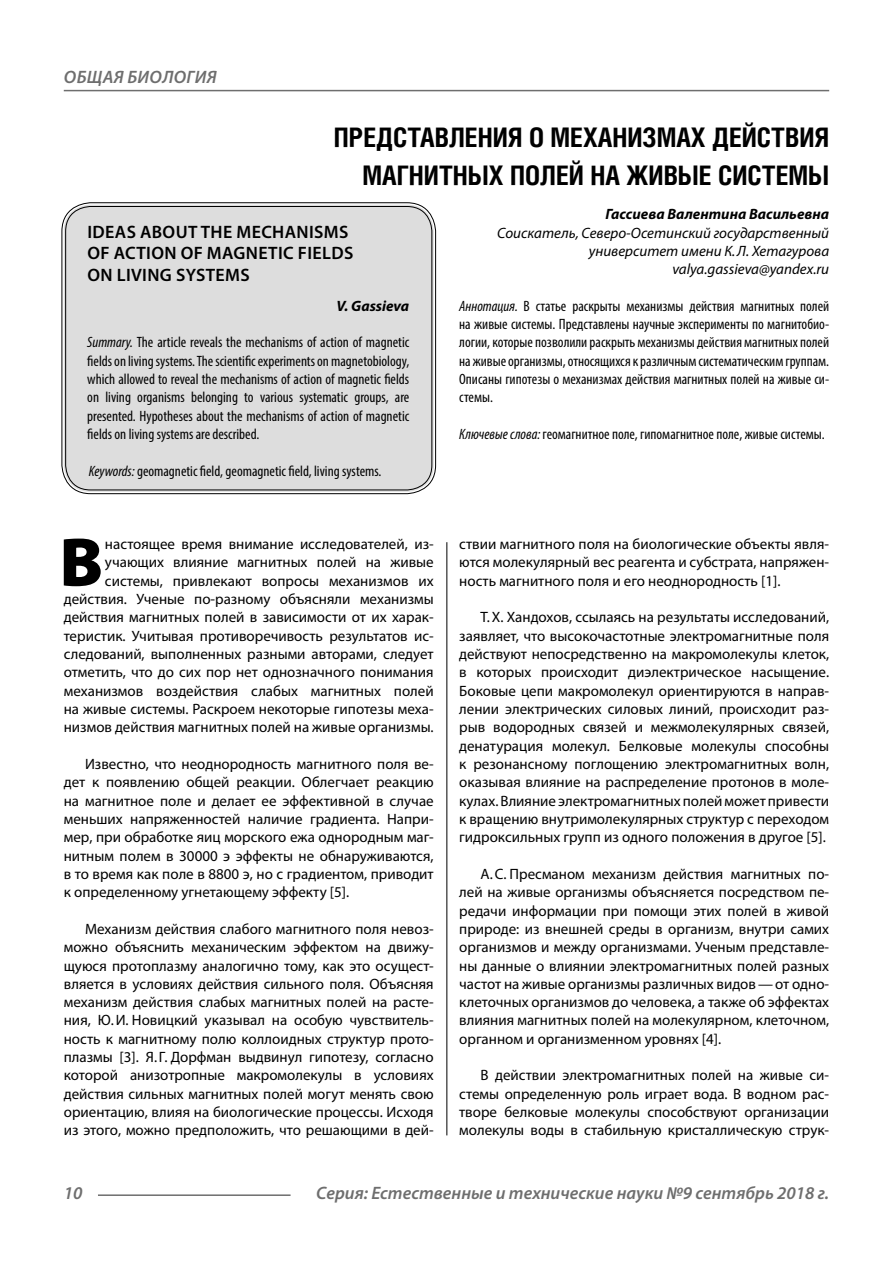
<style>
.page{position:relative;width:893px;height:1263px;background:#fff}
.page>*{position:absolute;margin:0;border:0;box-sizing:border-box;transform-origin:0 0}
.Bukvica{font:900 69.3px "Myriad Pro";color:#000}
.Header{font:700 27px/37.5px "Helios Cond";color:#000;text-align:right}
.Header-eng{font:600 18px/21.6px "Myriad Pro";letter-spacing:.02em;color:#000}
.t1{font:italic 600 18px "Myriad Pro";color:#6e6e6e}
.t2{font:italic 600 18px "Myriad Pro";letter-spacing:.02em;color:#6e6e6e}
.Normal{font:15px/18.3px "Myriad Pro";color:#000;text-align:justify}
.Bukvica-2{font:15px/18.3px "Myriad Pro";color:#000;text-align:right}
.Annotation-eng{font:condensed 15px/18.3px "Myriad Pro";color:#000;text-align:justify}
.Annotation-rus{font:condensed 15px/18.3px "Myriad Pro";color:#000;text-align:justify}
.Author-doc{font:italic 15px/18.3px "Myriad Pro";color:#000;text-align:right}
.Author{font:italic 700 15px "Myriad Pro";color:#000}
.Author-email{font:italic 15px "Myriad Pro";color:#000}
.Author-eng{font:italic 700 15px "Myriad Pro";color:#000}
.s1{font-style:italic}
</style>
<div class="page">
<hr style="left:98px;top:1194px;width:193px;height:2px;background:#6e6e6e">
<hr style="left:64px;top:90px;width:765px;height:1px;background:#6e6e6e">
<div style="left:64px;top:205px;width:370px;height:287px;background:#ddd;border-radius:27px"></div>
<div style="left:62px;top:202px;width:374px;height:292px;border:1px solid #000;border-radius:29px"></div>
<div style="left:65px;top:206px;width:367px;height:284px;border:1px solid #000;border-radius:25px"></div>
<hr style="left:446px;top:542px;width:1px;height:593px;background:#000">
<p class="t2" style="left:64px;top:66px;width:154px">ОБЩАЯ БИОЛОГИЯ</p>
<p class="Header" style="left:334px;top:118px;width:497px">ПРЕДСТАВЛЕНИЯ О МЕХАНИЗМАХ ДЕЙСТВИЯ<br>МАГНИТНЫХ ПОЛЕЙ НА ЖИВЫЕ СИСТЕМЫ</p>
<p class="Author" style="left:606px;top:204px;width:225px">Гассиева Валентина Васильевна</p>
<p class="Author-doc" style="left:497px;top:223px;width:334px">Соискатель, Северо-Осетинский государственный университет имени К.Л. Хетагурова</p>
<p class="Author-email" style="left:672px;top:260px;width:158px">valya.gassieva@yandex.ru</p>
<p class="Annotation-rus" style="left:459px;top:296px;width:371px"><span class="s1">Аннотация.</span> В статье раскрыты механизмы действия магнитных полей на живые системы. Представлены научные эксперименты по магнитобио&shy;логии, которые позволили раскрыть механизмы действия магнитных полей на живые организмы, относящихся к различным систематическим группам.<br>Описаны гипотезы о механизмах действия магнитных полей на живые си&shy;стемы.</p>
<p class="Annotation-rus" style="left:459px;top:425px;width:367px"><span class="s1">Ключевые слова:</span> геомагнитное поле, гипомагнитное поле, живые системы.</p>
<p class="Header-eng" style="left:87px;top:220px;width:267px">IDEAS ABOUT THE MECHANISMS<br>OF ACTION OF MAGNETIC FIELDS<br>ON LIVING SYSTEMS</p>
<p class="Author-eng" style="left:336px;top:296px;width:74px">V. Gassieva</p>
<p class="Annotation-eng" style="left:87px;top:333px;width:324px"><span class="s1">Summary.</span> The article reveals the mechanisms of action of magnetic fields on living systems. The scientific experiments on magnetobiology, which allowed to reveal the mechanisms of action of magnetic fields on living organisms belonging to various systematic groups, are presented. Hypotheses about the mechanisms of action of magnetic fields on living systems are described.</p>
<p class="Annotation-eng" style="left:89px;top:461px;width:294px"><span class="s1">Keywords:</span> geomagnetic field, geomagnetic field, living systems.</p>
<p class="Bukvica" style="left:59px;top:516px;width:45px">В</p>
<p class="Bukvica-2" style="left:64px;top:535px;width:371px">настоящее время внимание исследователей, из&shy;учающих влияние магнитных полей на живые системы, привлекают вопросы механизмов их действия. Ученые по-разному объясняли механизмы действия магнитных полей в зависимости от их харак&shy;теристик. Учитывая противоречивость результатов ис&shy;следований, выполненных разными авторами, следует отметить, что до сих пор нет однозначного понимания механизмов воздействия слабых магнитных полей на живые системы. Раскроем некоторые гипотезы меха&shy;низмов действия магнитных полей на живые организмы.</p>
<p class="Normal" style="left:64px;top:754px;width:371px;text-indent:21px">Известно, что неоднородность магнитного поля ве&shy;дет к появлению общей реакции. Облегчает реакцию на магнитное поле и делает ее эффективной в случае меньших напряженностей наличие градиента. Напри&shy;мер, при обработке яиц морского ежа однородным маг&shy;нитным полем в 30000 э эффекты не обнаруживаются, в то время как поле в 8800 э, но с градиентом, приводит к определенному угнетающему эффекту [5].</p>
<p class="Normal" style="left:64px;top:919px;width:371px;text-indent:21px">Механизм действия слабого магнитного поля невоз&shy;можно объяснить механическим эффектом на движу&shy;щуюся протоплазму аналогично тому, как это осущест&shy;вляется в условиях действия сильного поля. Объясняя механизм действия слабых магнитных полей на расте&shy;ния, Ю.И. Новицкий указывал на особую чувствитель&shy;ность к магнитному полю коллоидных структур прото&shy;плазмы [3]. Я. Г. Дорфман выдвинул гипотезу, согласно которой анизотропные макромолекулы в условиях действия сильных магнитных полей могут менять свою ориентацию, влияя на биологические процессы. Исходя из этого, можно предположить, что решающими в дей-</p>
<p class="Normal" style="left:459px;top:535px;width:371px">ствии магнитного поля на биологические объекты явля&shy;ются молекулярный вес реагента и субстрата, напряжен&shy;ность магнитного поля и его неоднородность [1].</p>
<p class="Normal" style="left:459px;top:608px;width:371px;text-indent:21px">Т.Х. Хандохов, ссылаясь на результаты исследований, заявляет, что высокочастотные электромагнитные поля действуют непосредственно на макромолекулы клеток, в которых происходит диэлектрическое насыщение.<br>Боковые цепи макромолекул ориентируются в направ&shy;лении электрических силовых линий, происходит раз&shy;рыв водородных связей и межмолекулярных связей, денатурация молекул. Белковые молекулы способны к резонансному поглощению электромагнитных волн, оказывая влияние на распределение протонов в моле&shy;кулах. Влияние электромагнитных полей может привести к вращению внутримолекулярных структур с переходом гидроксильных групп из одного положения в другое [5].</p>
<p class="Normal" style="left:459px;top:864px;width:371px;text-indent:21px">А.С. Пресманом механизм действия магнитных по&shy;лей на живые организмы объясняется посредством пе&shy;редачи информации при помощи этих полей в живой природе: из внешней среды в организм, внутри самих организмов и между организмами. Ученым представле&shy;ны данные о влиянии электромагнитных полей разных частот на живые организмы различных видов—от одно&shy;клеточных организмов до человека, а также об эффектах влияния магнитных полей на молекулярном, клеточном, органном и организменном уровнях [4].</p>
<p class="Normal" style="left:459px;top:1066px;width:371px;text-indent:21px">В действии электромагнитных полей на живые си&shy;стемы определенную роль играет вода. В водном рас&shy;творе белковые молекулы способствуют организации молекулы воды в стабильную кристаллическую струк-</p>
<p class="t1" style="left:64px;top:1182px;width:20px">10</p>
<p class="t1" style="left:316px;top:1182px;width:514px">Серия: Естественные и технические науки №9 сентябрь 2018 г.</p>
</div>
